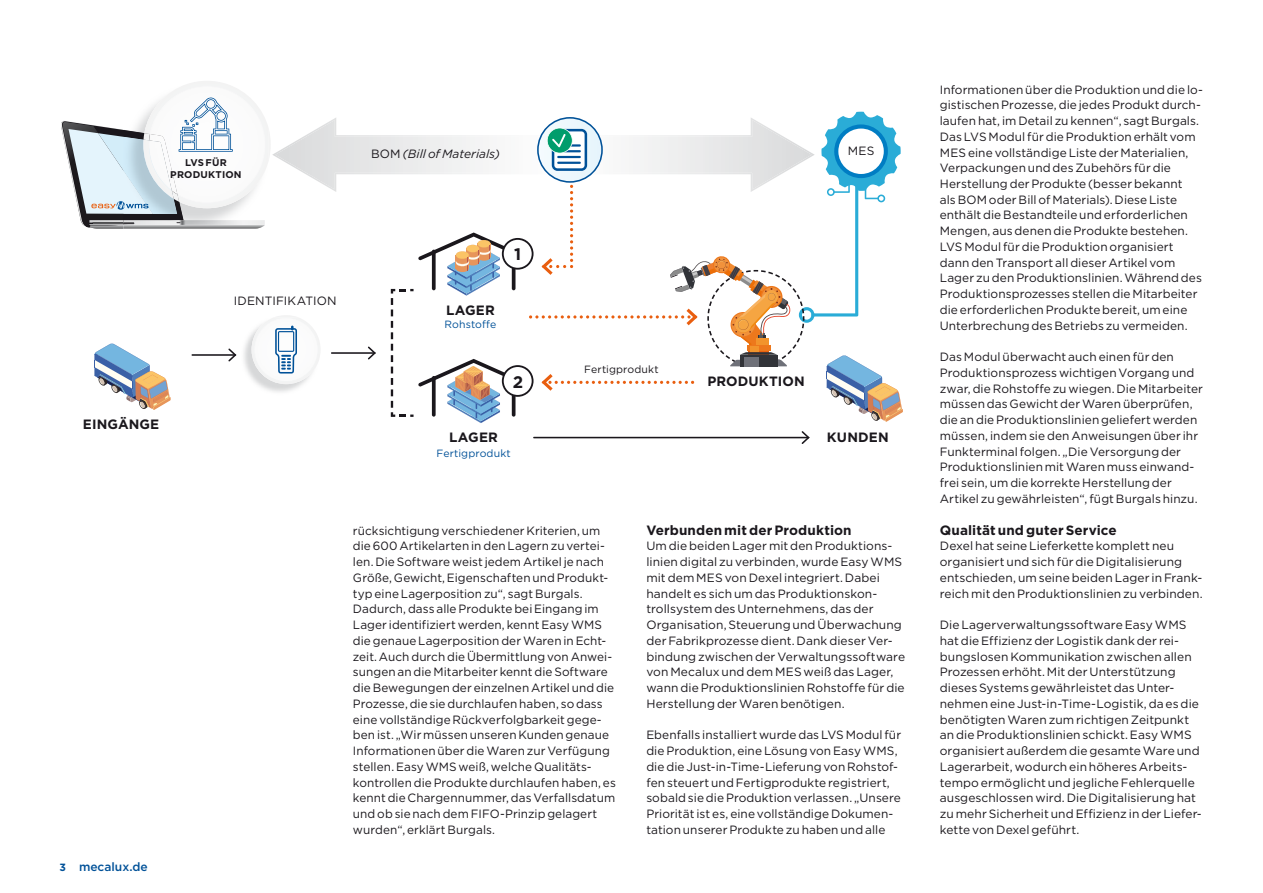
<style>
.page{position:relative;width:1263px;height:893px;background:#fff}
.page>*{position:absolute;margin:0;border:0;box-sizing:border-box;transform-origin:0 0}
.t1{font:700 16.65px "Gotham";color:#1a171c}
.t2{font:700 13.5px "Gotham";letter-spacing:.01em;color:#1a171c}
.t3{font:12px/15.8px "Gotham";letter-spacing:.005em;color:#1a171c}
.t4{font:italic 12px "Gotham";color:#1a171c}
.t5{font:500 12px "Gotham";color:#005198}
.t6{font:10.5px "Gotham";letter-spacing:.01em;color:#005198}
.t7{font:10.5px "Gotham";letter-spacing:.015em;color:#1a171c}
.t8{font:700 9.75px/12px "Gotham";letter-spacing:.02em;color:#1a171c;text-align:center}
.s1{font-style:normal}
.s2{font-weight:700;font-size:10.5px}
</style>
<div class="page">
<hr style="left:192px;top:354px;width:44px;height:2px;background:#1a171c">
<svg style="left:228px;top:348px;width:8px;height:13px"></svg>
<hr style="left:533px;top:437px;width:276px;height:1px;background:#1a171c">
<svg style="left:801px;top:431px;width:9px;height:13px"></svg>
<img style="left:244px;top:333px;width:28px;height:58px">
<img style="left:252px;top:319px;width:20px;height:65px">
<svg style="left:94px;top:343px;width:77px;height:67px"></svg>
<svg style="left:272px;top:112px;width:631px;height:311px"></svg>
<img style="left:233px;top:220px;width:32px;height:9px">
<img style="left:165px;top:84px;width:104px;height:124px">
<svg style="left:61px;top:98px;width:172px;height:131px"></svg>
<p class="t8" style="left:170px;top:156px;width:73px">LVS FÜR<br>PRODUKTION</p>
<p class="t4" style="left:371px;top:146px;width:130px"><span class="s1">BOM</span> (Bill of Materials)</p>
<p class="t3" style="left:848px;top:143px;width:28px">MES</p>
<p class="t2" style="left:83px;top:415px;width:78px">EINGÄNGE</p>
<p class="t5" style="left:60px;top:859px;width:90px"><span class="s2">3</span> mecalux.de</p>
<p class="t3" style="left:234px;top:293px;width:104px">IDENTIFIKATION</p>
<p class="t2" style="left:446px;top:301px;width:50px">LAGER</p>
<p class="t6" style="left:445px;top:318px;width:53px">Rohstoffe</p>
<h1 class="t1" style="left:514px;top:243px;width:9px">1</h1>
<h1 class="t1" style="left:513px;top:371px;width:12px">2</h1>
<p class="t2" style="left:449px;top:428px;width:50px">LAGER</p>
<p class="t6" style="left:436px;top:446px;width:76px">Fertigprodukt</p>
<p class="t7" style="left:584px;top:362px;width:76px">Fertigprodukt</p>
<p class="t2" style="left:707px;top:373px;width:99px">PRODUKTION</p>
<p class="t2" style="left:827px;top:428px;width:63px">KUNDEN</p>
<p class="t3" style="left:353px;top:522px;width:264px">rücksichtigung verschiedener Kriterien, um die 600 Artikelarten in den Lagern zu vertei&shy;len. Die Software weist jedem Artikel je nach Größe, Gewicht, Eigenschaften und Produkt&shy;typ eine Lagerposition zu“, sagt Burgals.<br>Dadurch, dass alle Produkte bei Eingang im Lager identifiziert werden, kennt Easy WMS die genaue Lagerposition der Waren in Echt&shy;zeit. Auch durch die Übermittlung von Anwei&shy;sungen an die Mitarbeiter kennt die Software die Bewegungen der einzelnen Artikel und die Prozesse, die sie durchlaufen haben, so dass eine vollständige Rückverfolgbarkeit gege&shy;ben ist. „Wir müssen unseren Kunden genaue Informationen über die Waren zur Verfügung stellen. Easy WMS weiß, welche Qualitäts&shy;kontrollen die Produkte durchlaufen haben, es kennt die Chargennummer, das Verfallsdatum und ob sie nach dem FIFO-Prinzip gelagert wurden“, erklärt Burgals.</p>
<p class="t2" style="left:646px;top:521px;width:207px">Verbunden mit der Produktion</p>
<p class="t3" style="left:646px;top:538px;width:260px">Um die beiden Lager mit den Produktions&shy;linien digital zu verbinden, wurde Easy WMS mit dem MES von Dexel integriert. Dabei handelt es sich um das Produktionskon&shy;trollsystem des Unternehmens, das der Organisation, Steuerung und Überwachung der Fabrikprozesse dient. Dank dieser Ver&shy;bindung zwischen der Verwaltungssoftware von Mecalux und dem MES weiß das Lager, wann die Produktionslinien Rohstoffe für die Herstellung der Waren benötigen.</p>
<p class="t3" style="left:646px;top:727px;width:256px">Ebenfalls installiert wurde das LVS Modul für die Produktion, eine Lösung von Easy WMS, die die Just-in-Time-Lieferung von Rohstof&shy;fen steuert und Fertigprodukte registriert, sobald sie die Produktion verlassen. „Unsere Priorität ist es, eine vollständige Dokumen&shy;tation unserer Produkte zu haben und alle</p>
<p class="t3" style="left:940px;top:81px;width:265px">Informationen über die Produktion und die lo&shy;gistischen Prozesse, die jedes Produkt durch&shy;laufen hat, im Detail zu kennen“, sagt Burgals.<br>Das LVS Modul für die Produktion erhält vom MES eine vollständige Liste der Materialien, Verpackungen und des Zubehörs für die Herstellung der Produkte (besser bekannt<br>als BOM oder Bill of Materials). Diese Liste enthält die Bestandteile und erforderlichen Mengen, aus denen die Produkte bestehen.<br>LVS Modul für die Produktion organisiert dann den Transport all dieser Artikel vom Lager zu den Produktionslinien. Während des Produktionsprozesses stellen die Mitarbeiter die erforderlichen Produkte bereit, um eine Unterbrechung des Betriebs zu vermeiden.</p>
<p class="t3" style="left:940px;top:349px;width:265px">Das Modul überwacht auch einen für den Produktionsprozess wichtigen Vorgang und zwar, die Rohstoffe zu wiegen. Die Mitarbeiter müssen das Gewicht der Waren überprüfen, die an die Produktionslinien geliefert werden müssen, indem sie den Anweisungen über ihr Funkterminal folgen. „Die Versorgung der Produktionslinien mit Waren muss einwand&shy;frei sein, um die korrekte Herstellung der Artikel zu gewährleisten“, fügt Burgals hinzu.</p>
<p class="t2" style="left:940px;top:521px;width:179px">Qualität und guter Service</p>
<p class="t3" style="left:940px;top:538px;width:264px">Dexel hat seine Lieferkette komplett neu organisiert und sich für die Digitalisierung entschieden, um seine beiden Lager in Frank&shy;reich mit den Produktionslinien zu verbinden.</p>
<p class="t3" style="left:940px;top:617px;width:264px">Die Lagerverwaltungssoftware Easy WMS hat die Effizienz der Logistik dank der rei&shy;bungslosen Kommunikation zwischen allen Prozessen erhöht. Mit der Unterstützung dieses Systems gewährleistet das Unter&shy;nehmen eine Just-in-Time-Logistik, da es die benötigten Waren zum richtigen Zeitpunkt an die Produktionslinien schickt. Easy WMS organisiert außerdem die gesamte Ware und Lagerarbeit, wodurch ein höheres Arbeits&shy;tempo ermöglicht und jegliche Fehlerquelle ausgeschlossen wird. Die Digitalisierung hat zu mehr Sicherheit und Effizienz in der Liefer&shy;kette von Dexel geführt.</p>
</div>
